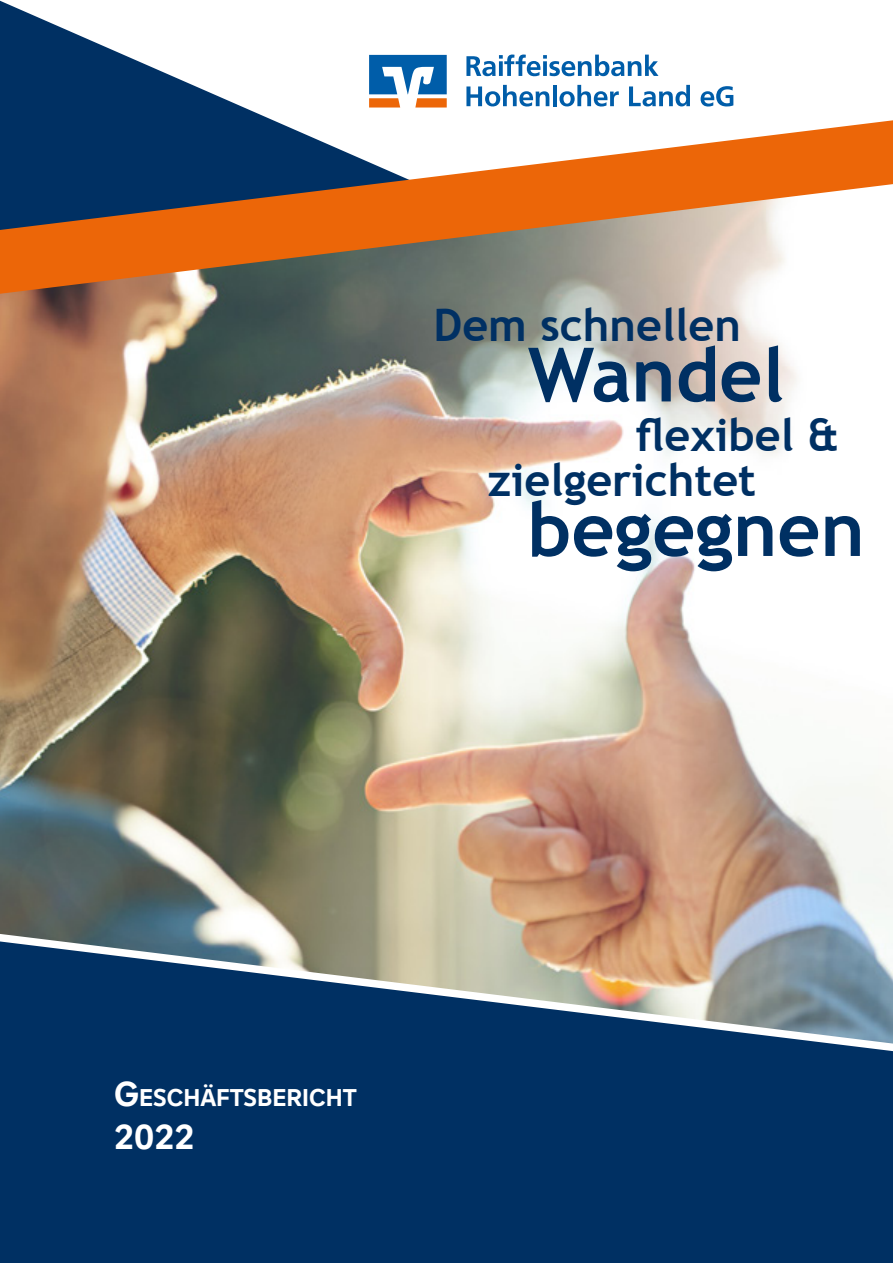
<style>
.page{position:relative;width:893px;height:1263px;background:#fff}
.page>*{position:absolute;margin:0;border:0;box-sizing:border-box;transform-origin:0 0}
.t1{font:700 75px "Trebuchet MS";color:#003063}
.t2{font:700 45px/45px "Trebuchet MS";color:#003063}
.t3{font:700 36px "Genos GFG";color:#fff}
.t4{font:700 25.2px "Genos GFG";color:#fff}
.s1{font-size:36px}
</style>
<div class="page">
<img style="left:0;top:294px;width:893px;height:631px">
<svg style="left:0;top:0;width:424px;height:120px"></svg>
<svg style="left:0;top:120px;width:893px;height:174px"></svg>
<svg style="left:0;top:925px;width:893px;height:338px;background:#254a70"></svg>
<svg style="left:369px;top:55px;width:78px;height:53px"></svg>
<svg style="left:466px;top:55px;width:192px;height:21px"></svg>
<svg style="left:466px;top:85px;width:83px;height:22px"></svg>
<hr style="left:553px;top:85px;width:4px;height:21px;background:#005da9">
<svg style="left:559px;top:85px;width:60px;height:22px"></svg>
<svg style="left:629px;top:85px;width:61px;height:21px"></svg>
<svg style="left:701px;top:86px;width:32px;height:21px"></svg>
<p class="t2" style="left:433px;top:303px;width:309px">Dem schnellen</p>
<h1 class="t1" style="left:528px;top:328px;width:258px">Wandel</h1>
<p class="t2" style="left:487px;top:412px;width:353px;text-indent:148px">flexibel &amp; zielgerichtet</p>
<h1 class="t1" style="left:528px;top:482px;width:338px">begegnen</h1>
<p class="t4" style="left:114px;top:1082px;width:244px"><span class="s1">G</span>ESCHÄFTSBERICHT</p>
<p class="t3" style="left:114px;top:1116px;width:82px">2022</p>
</div>
